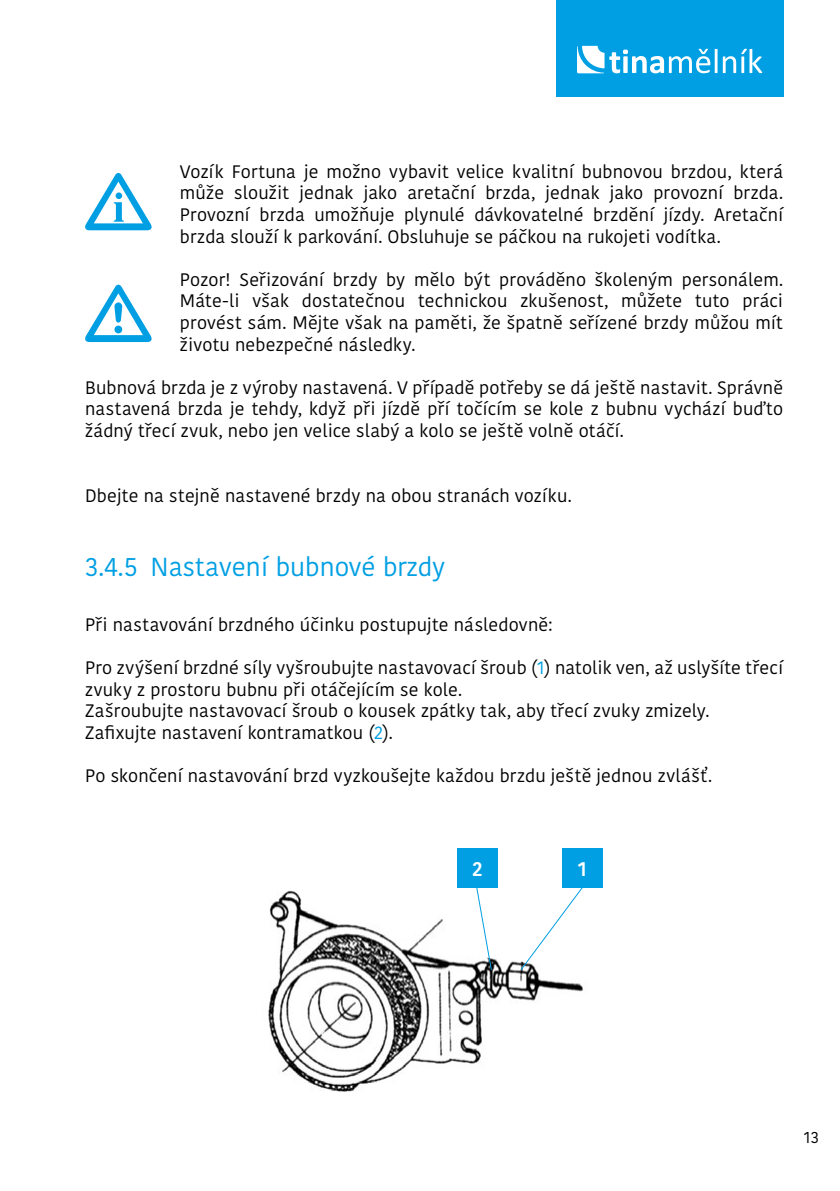
<style>
.page{position:relative;width:840px;height:1191px;background:#fff}
.page>*{position:absolute;margin:0;border:0;box-sizing:border-box;transform-origin:0 0}
.t1{font:26px "Kohinoor Bangla";color:#009fe3}
.t2{font:600 20px "Kohinoor Bangla";color:#fff}
.t3{font:18px/21.6px "Kohinoor Bangla";letter-spacing:.01em;color:#000;text-align:justify}
.t4{font:16px "Kohinoor Bangla";color:#000}
.s1{color:#009fe3}
</style>
<div class="page">
<div style="left:556px;top:0;width:226px;height:96px;background:#009fe3"></div>
<svg style="left:577px;top:46px;width:184px;height:27px"></svg>
<svg style="left:85px;top:285px;width:66px;height:57px"></svg>
<svg style="left:85px;top:173px;width:66px;height:57px"></svg>
<img style="left:268px;top:848px;width:315px;height:244px">
<div style="left:561px;top:848px;width:41px;height:40px;background:#009fe3"></div>
<div style="left:456px;top:848px;width:41px;height:40px;background:#009fe3"></div>
<svg style="left:519px;top:886px;width:64px;height:85px"></svg>
<svg style="left:475px;top:888px;width:17px;height:83px"></svg>
<p class="t3" style="left:180px;top:160px;width:604px">Vozík Fortuna je možno vybavit velice kvalitní bubnovou brzdou, která může sloužit jednak jako aretační brzda, jednak jako provozní brzda.<br>Provozní brzda umožňuje plynulé dávkovatelné brzdění jízdy. Aretační brzda slouží k parkování. Obsluhuje se páčkou na rukojeti vodítka.</p>
<p class="t3" style="left:180px;top:268px;width:604px">Pozor! Seřizování brzdy by mělo být prováděno školeným personálem.<br>Máte-li však dostatečnou technickou zkušenost, můžete tuto práci provést sám. Mějte však na paměti, že špatně seřízené brzdy můžou mít životu nebezpečné následky.</p>
<p class="t3" style="left:85px;top:376px;width:699px">Bubnová brzda je z výroby nastavená. V případě potřeby se dá ještě nastavit. Správně nastavená brzda je tehdy, když při jízdě pří točícím se kole z bubnu vychází buďto žádný třecí zvuk, nebo jen velice slabý a kolo se ještě volně otáčí.</p>
<p class="t3" style="left:85px;top:484px;width:488px">Dbejte na stejně nastavené brzdy na obou stranách vozíku.</p>
<h1 class="t1" style="left:85px;top:547px;width:361px">3.4.5 Nastavení bubnové brzdy</h1>
<p class="t3" style="left:85px;top:613px;width:468px">Při nastavování brzdného účinku postupujte následovně:</p>
<p class="t3" style="left:85px;top:656px;width:699px;text-align:left">Pro zvýšení brzdné síly vyšroubujte nastavovací šroub (<span class="s1">1</span>) natolik ven, až uslyšíte třecí zvuky z prostoru bubnu při otáčejícím se kole.<br>Zašroubujte nastavovací šroub o kousek zpátky tak, aby třecí zvuky zmizely.<br>Zafixujte nastavení kontramatkou (<span class="s1">2</span>).</p>
<p class="t3" style="left:85px;top:764px;width:628px">Po skončení nastavování brzd vyzkoušejte každou brzdu ještě jednou zvlášť.</p>
<p class="t2" style="left:472px;top:852px;width:12px">2</p>
<p class="t2" style="left:577px;top:852px;width:11px">1</p>
<p class="t4" style="left:803px;top:1124px;width:17px">13</p>
</div>
